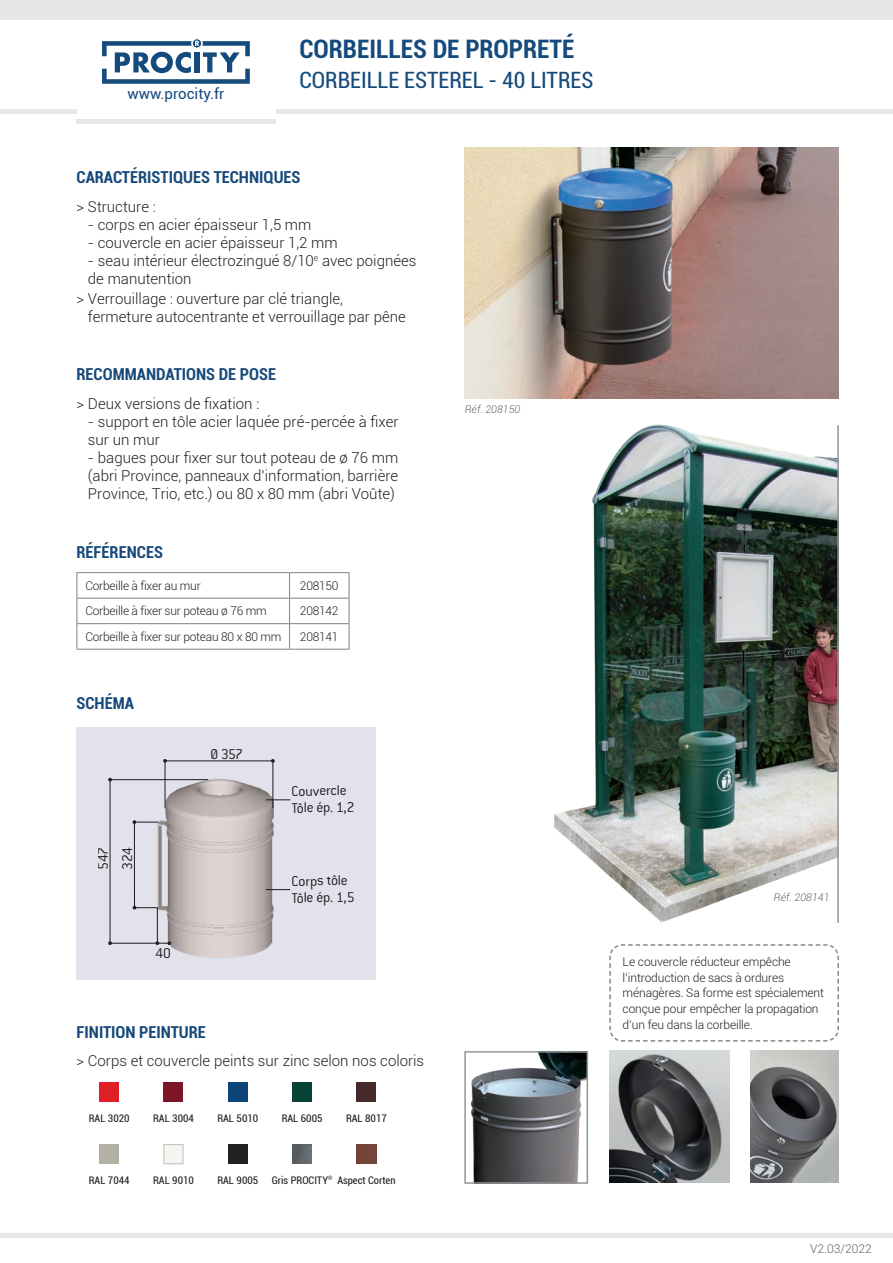
<style>
.page{position:relative;width:893px;height:1263px;background:#fff}
.page>*{position:absolute;margin:0;border:0;box-sizing:border-box;transform-origin:0 0}
.t1{font:700 condensed 25.5px "Roboto";color:#144a7c}
.t2{font:condensed 22.5px "Roboto";color:#144a7c}
.t3{font:700 condensed 16.5px "Roboto";color:#16497a}
.t4{font:300 15.45px/16.8px "Conduit ITC Pro";letter-spacing:-.045em;color:#231f20}
.textes_à_puce{font:300 15px/18px "Roboto";color:#231f20}
.t5{font:15px "Roboto";color:#144a7c}
._2011-texte_courant{font:300 12px/15.8px "Roboto";letter-spacing:-.01em;color:#231f20}
._2011-Tab_LIGHT_dési{font:300 12px "Roboto";letter-spacing:-.02em;color:#231f20}
._2010-tab_ref{font:300 12px "Roboto";letter-spacing:-.02em;color:#231f20}
.t6{font:300 12px "Roboto";color:#636366}
.t7{font:condensed 10.5px "Roboto";color:#231f20}
.t8{font:italic 300 10.5px "Roboto";color:#636366}
.t9{font:condensed 6.15px "Roboto";color:#231f20}
</style>
<div class="page">
<div style="left:0;top:0;width:893px;height:19px;background:#e6e7e9"></div>
<hr style="left:0;top:110px;width:77px;height:4px;background:#e6e7e9">
<hr style="left:276px;top:110px;width:617px;height:4px;background:#e6e7e9">
<hr style="left:0;top:1233px;width:893px;height:4px;background:#e6e7e9">
<hr style="left:77px;top:119px;width:199px;height:4px;background:#e6e7e9">
<svg style="left:102px;top:39px;width:148px;height:45px"></svg>
<div style="left:100px;top:1083px;width:19px;height:19px;background:#e01e25"></div>
<div style="left:100px;top:1144px;width:19px;height:20px;background:#b2b1a4"></div>
<div style="left:164px;top:1083px;width:19px;height:19px;background:#7e1527"></div>
<div style="left:164px;top:1144px;width:19px;height:20px;background:#f5f6ef;border:1px solid #bcbdc0"></div>
<div style="left:228px;top:1083px;width:19px;height:19px;background:#0d457a"></div>
<div style="left:228px;top:1144px;width:19px;height:20px;background:#232021"></div>
<div style="left:293px;top:1083px;width:19px;height:19px;background:#074236"></div>
<img style="left:357px;top:1144px;width:19px;height:20px">
<div style="left:357px;top:1083px;width:19px;height:19px;background:#482929"></div>
<img style="left:293px;top:1144px;width:19px;height:20px">
<hr style="left:77px;top:572px;width:213px;height:1px;background:#808285">
<hr style="left:77px;top:598px;width:213px;height:1px;background:#808285">
<hr style="left:77px;top:623px;width:213px;height:1px;background:#808285">
<svg style="left:77px;top:573px;width:1px;height:76px"></svg>
<hr style="left:77px;top:649px;width:213px;height:1px;background:#808285">
<hr style="left:290px;top:572px;width:59px;height:1px;background:#808285">
<hr style="left:290px;top:598px;width:59px;height:1px;background:#808285">
<hr style="left:290px;top:623px;width:59px;height:1px;background:#808285">
<svg style="left:289px;top:573px;width:1px;height:76px"></svg>
<svg style="left:349px;top:573px;width:1px;height:76px"></svg>
<hr style="left:290px;top:649px;width:59px;height:1px;background:#808285">
<img style="left:609px;top:1050px;width:120px;height:133px">
<img style="left:750px;top:1050px;width:89px;height:133px">
<img style="left:471px;top:1054px;width:114px;height:127px">
<div style="left:464px;top:1051px;width:124px;height:133px;border:2px solid #939598"></div>
<svg style="left:609px;top:944px;width:230px;height:98px"></svg>
<div style="left:77px;top:727px;width:299px;height:252px;background:#e1e2eb"></div>
<img style="left:164px;top:775px;width:119px;height:183px">
<svg style="left:266px;top:889px;width:24px;height:1px"></svg>
<svg style="left:266px;top:799px;width:24px;height:1px"></svg>
<svg style="left:271px;top:759px;width:4px;height:4px"></svg>
<svg style="left:163px;top:759px;width:4px;height:4px"></svg>
<img style="left:465px;top:147px;width:374px;height:251px">
<img style="left:554px;top:424px;width:283px;height:499px">
<hr style="left:837px;top:425px;width:2px;height:498px;background:#939598">
<svg style="left:108px;top:778px;width:100px;height:180px"></svg>
<p class="t5" style="left:127px;top:83px;width:98px">www.procity.fr</p>
<h1 class="t1" style="left:299px;top:31px;width:277px">CORBEILLES DE PROPRETÉ</h1>
<p class="t2" style="left:299px;top:65px;width:296px">CORBEILLE ESTEREL - 40 LITRES</p>
<p class="t3" style="left:77px;top:166px;width:225px">CARACTÉRISTIQUES TECHNIQUES</p>
<p class="textes_à_puce" style="left:77px;top:197px;width:81px">&gt; Structure :</p>
<p class="textes_à_puce" style="left:88px;top:215px;width:225px">- corps en acier épaisseur 1,5 mm</p>
<p class="textes_à_puce" style="left:88px;top:233px;width:251px">- couvercle en acier épaisseur 1,2 mm</p>
<p class="textes_à_puce" style="left:88px;top:251px;width:330px">- seau intérieur électrozingué 8/10<sup>e</sup> avec poignées de manutention</p>
<p class="textes_à_puce" style="left:88px;top:289px;width:319px;text-indent:-11px">&gt; Verrouillage : ouverture par clé triangle, fermeture autocentrante et verrouillage par pêne</p>
<p class="t3" style="left:77px;top:363px;width:201px">RECOMMANDATIONS DE POSE</p>
<p class="textes_à_puce" style="left:77px;top:394px;width:184px">&gt; Deux versions de fixation :</p>
<p class="textes_à_puce" style="left:88px;top:412px;width:312px">- support en tôle acier laquée pré-percée à fixer sur un mur</p>
<p class="textes_à_puce" style="left:88px;top:448px;width:312px;text-align:justify">- bagues pour fixer sur tout poteau de ø 76 mm (abri Province, panneaux d'information, barrière Province, Trio, etc.) ou 80 x 80 mm (abri Voûte)</p>
<p class="t3" style="left:77px;top:540px;width:88px">RÉFÉRENCES</p>
<p class="_2011-Tab_LIGHT_dési" style="left:85px;top:577px;width:117px">Corbeille à fixer au mur</p>
<p class="_2010-tab_ref" style="left:300px;top:577px;width:40px">208150</p>
<p class="_2011-Tab_LIGHT_dési" style="left:85px;top:603px;width:183px">Corbeille à fixer sur poteau ø 76 mm</p>
<p class="_2010-tab_ref" style="left:300px;top:603px;width:40px">208142</p>
<p class="_2011-Tab_LIGHT_dési" style="left:85px;top:628px;width:198px">Corbeille à fixer sur poteau 80 x 80 mm</p>
<p class="_2010-tab_ref" style="left:300px;top:628px;width:40px">208141</p>
<p class="t3" style="left:77px;top:691px;width:59px">SCHÉMA</p>
<p class="t4" style="left:91px;top:870px;width:24px;line-height:24.2px;rotate:-90deg">547<br>324</p>
<p class="t4" style="left:210px;top:746px;width:34px;rotate:-1deg">Ø 357</p>
<p class="t4" style="left:291px;top:783px;width:64px;rotate:-1deg">Couvercle<br>Tôle ép. 1,2</p>
<p class="t4" style="left:291px;top:873px;width:64px;rotate:-1deg">Corps tôle<br>Tôle ép. 1,5</p>
<p class="t8" style="left:465px;top:402px;width:57px">Réf. 208150</p>
<p class="t3" style="left:77px;top:1020px;width:131px">FINITION PEINTURE</p>
<p class="textes_à_puce" style="left:77px;top:1051px;width:349px">&gt; Corps et couvercle peints sur zinc selon nos coloris</p>
<p class="t7" style="left:89px;top:1111px;width:42px">RAL 3020</p>
<p class="t7" style="left:153px;top:1111px;width:42px">RAL 3004</p>
<p class="t7" style="left:217px;top:1111px;width:42px">RAL 5010</p>
<p class="t7" style="left:282px;top:1111px;width:42px">RAL 6005</p>
<p class="t7" style="left:346px;top:1111px;width:42px">RAL 8017</p>
<p class="t7" style="left:89px;top:1173px;width:42px">RAL 7044</p>
<p class="t7" style="left:153px;top:1173px;width:42px">RAL 9010</p>
<p class="t7" style="left:217px;top:1173px;width:42px">RAL 9005</p>
<p class="t7" style="left:272px;top:1173px;width:58px">Gris PROCITY</p>
<p class="t7" style="left:337px;top:1173px;width:60px">Aspect Corten</p>
<p class="t9" style="left:328px;top:1174px;width:6px">®</p>
<p class="t8" style="left:774px;top:890px;width:57px">Réf. 208141</p>
<p class="_2011-texte_courant" style="left:623px;top:953px;width:203px">Le couvercle réducteur empêche l’introduction de sacs à ordures ménagères. Sa forme est spécialement conçue pour empêcher la propagation d’un feu dans la corbeille.</p>
<p class="t6" style="left:810px;top:1240px;width:63px">V2.03/2022</p>
</div>
